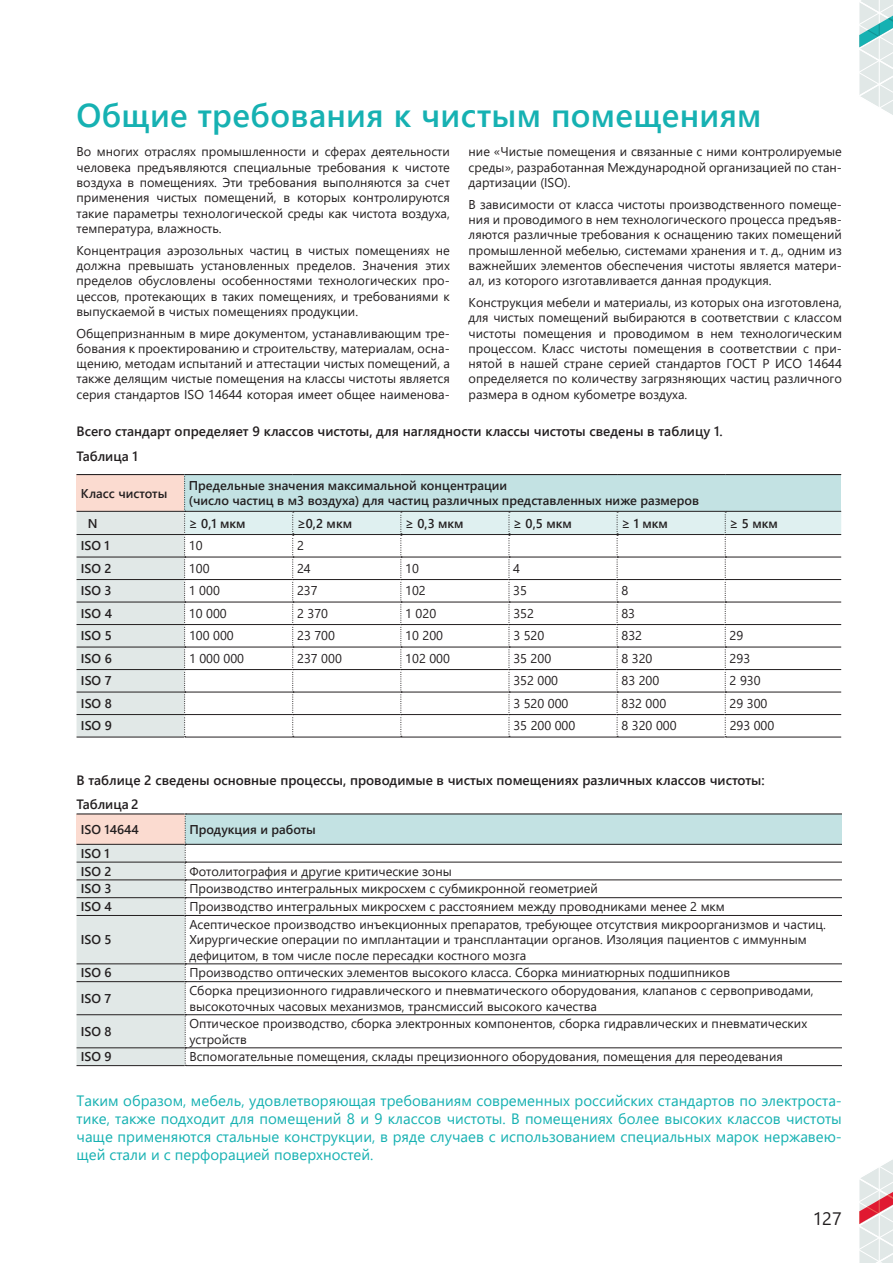
<style>
.page{position:relative;width:893px;height:1263px;background:#fff}
.page>*{position:absolute;margin:0;border:0;box-sizing:border-box;transform-origin:0 0}
.t1{font:600 33px "Segoe UI";letter-spacing:.01em;color:#16b1b2}
.t2{font:18px "Segoe UI";color:#231f20}
.t3{font:15px/18px "Segoe UI";color:#16b1b2;text-align:justify}
.t4{font:600 13.5px "Segoe UI";color:#231f20}
.t5{font:12.75px/15.3px "Segoe UI";color:#231f20;text-align:justify}
.t6{font:600 12.75px/15.3px "Segoe UI";color:#231f20}
</style>
<div class="page">
<hr style="left:77px;top:737px;width:107px;height:1px;background:#231f20">
<hr style="left:726px;top:737px;width:115px;height:1px;background:#231f20">
<svg style="left:77px;top:474px;width:764px;height:263px"></svg>
<hr style="left:185px;top:737px;width:108px;height:1px;background:#231f20">
<hr style="left:293px;top:737px;width:108px;height:1px;background:#231f20">
<hr style="left:401px;top:737px;width:108px;height:1px;background:#231f20">
<hr style="left:509px;top:737px;width:108px;height:1px;background:#231f20">
<hr style="left:617px;top:737px;width:108px;height:1px;background:#231f20">
<hr style="left:77px;top:534px;width:107px;height:1px;background:#231f20">
<div style="left:185px;top:814px;width:657px;height:30px;background:#c3e2e3"></div>
<hr style="left:186px;top:862px;width:656px;height:1px;background:#231f20">
<hr style="left:186px;top:880px;width:656px;height:1px;background:#231f20">
<hr style="left:186px;top:897px;width:656px;height:1px;background:#231f20">
<hr style="left:186px;top:915px;width:656px;height:1px;background:#231f20">
<hr style="left:186px;top:813px;width:656px;height:1px;background:#231f20">
<hr style="left:186px;top:844px;width:656px;height:1px;background:#231f20">
<hr style="left:186px;top:963px;width:656px;height:1px;background:#231f20">
<hr style="left:186px;top:981px;width:656px;height:1px;background:#231f20">
<hr style="left:186px;top:1014px;width:656px;height:1px;background:#231f20">
<hr style="left:186px;top:1047px;width:656px;height:1px;background:#231f20">
<hr style="left:186px;top:1065px;width:656px;height:1px;background:#231f20">
<svg style="left:77px;top:813px;width:109px;height:253px;background:#dbdddb"></svg>
<svg style="left:859px;top:0;width:34px;height:115px"></svg>
<svg style="left:859px;top:1160px;width:34px;height:103px"></svg>
<h1 class="t1" style="left:77px;top:84px;width:686px">Общие требования к чистым помещениям</h1>
<p class="t5" style="left:77px;top:143px;width:375px">Во многих отраслях промышленности и сферах деятельности человека предъявляются специальные требования к чистоте воздуха в помещениях. Эти требования выполняются за счет применения чистых помещений, в которых контролируются такие параметры технологической среды как чистота воздуха, температура, влажность.</p>
<p class="t5" style="left:77px;top:241px;width:375px">Концентрация аэрозольных частиц в чистых помещениях не должна превышать установленных пределов. Значения этих пределов обусловлены особенностями технологических про&shy;цессов, протекающих в таких помещениях, и требованиями к выпускаемой в чистых помещениях продукции.</p>
<p class="t5" style="left:77px;top:324px;width:375px">Общепризнанным в мире документом, устанавливающим тре&shy;бования к проектированию и строительству, материалам, осна&shy;щению, методам испытаний и аттестации чистых помещений, а также делящим чистые помещения на классы чистоты является серия стандартов ISO 14644 которая имеет общее наименова-</p>
<p class="t5" style="left:469px;top:143px;width:375px">ние «Чистые помещения и связанные с ними контролируемые среды», разработанная Международной организацией по стан&shy;дартизации (ISO).</p>
<p class="t5" style="left:469px;top:195px;width:375px">В зависимости от класса чистоты производственного помеще&shy;ния и проводимого в нем технологического процесса предъяв&shy;ляются различные требования к оснащению таких помещений промышленной мебелью, системами хранения и т. д., одним из важнейших элементов обеспечения чистоты является матери&shy;ал, из которого изготавливается данная продукция.</p>
<p class="t5" style="left:469px;top:294px;width:375px">Конструкция мебели и материалы, из которых она изготовлена, для чистых помещений выбираются в соответствии с классом чистоты помещения и проводимом в нем технологическим процессом. Класс чистоты помещения в соответствии с при&shy;нятой в нашей стране серией стандартов ГОСТ Р ИСО 14644 определяется по количеству загрязняющих частиц различного размера в одном кубометре воздуха.</p>
<p class="t4" style="left:77px;top:419px;width:648px">Всего стандарт определяет 9 классов чистоты, для наглядности классы чистоты сведены в таблицу 1.</p>
<p class="t4" style="left:77px;top:444px;width:63px">Таблица 1</p>
<p class="t6" style="left:81px;top:484px;width:88px">Класс чистоты</p>
<p class="t6" style="left:189px;top:477px;width:512px">Предельные значения максимальной концентрации<br>(число частиц в м3 воздуха) для частиц различных представленных ниже размеров</p>
<p class="t6" style="left:88px;top:514px;width:11px">N</p>
<p class="t6" style="left:189px;top:514px;width:58px">≥ 0,1 мкм</p>
<p class="t6" style="left:297px;top:514px;width:57px">≥0,2 мкм</p>
<p class="t6" style="left:405px;top:514px;width:60px">≥ 0,3 мкм</p>
<p class="t6" style="left:513px;top:514px;width:60px">≥ 0,5 мкм</p>
<p class="t6" style="left:621px;top:514px;width:48px">≥ 1 мкм</p>
<p class="t6" style="left:729px;top:514px;width:50px">≥ 5 мкм</p>
<p class="t6" style="left:81px;top:537px;width:30px">ISO 1</p>
<p class="t5" style="left:189px;top:537px;width:15px">10</p>
<p class="t5" style="left:297px;top:537px;width:8px">2</p>
<p class="t6" style="left:81px;top:560px;width:32px">ISO 2</p>
<p class="t5" style="left:189px;top:560px;width:22px">100</p>
<p class="t5" style="left:297px;top:560px;width:15px">24</p>
<p class="t5" style="left:405px;top:560px;width:15px">10</p>
<p class="t5" style="left:513px;top:560px;width:8px">4</p>
<p class="t6" style="left:81px;top:582px;width:32px">ISO 3</p>
<p class="t5" style="left:189px;top:582px;width:32px">1 000</p>
<p class="t5" style="left:297px;top:582px;width:22px">237</p>
<p class="t5" style="left:405px;top:582px;width:22px">102</p>
<p class="t5" style="left:513px;top:582px;width:15px">35</p>
<p class="t5" style="left:621px;top:582px;width:8px">8</p>
<p class="t6" style="left:81px;top:605px;width:33px">ISO 4</p>
<p class="t5" style="left:189px;top:605px;width:39px">10 000</p>
<p class="t5" style="left:297px;top:605px;width:32px">2 370</p>
<p class="t5" style="left:405px;top:605px;width:32px">1 020</p>
<p class="t5" style="left:513px;top:605px;width:22px">352</p>
<p class="t5" style="left:621px;top:605px;width:15px">83</p>
<p class="t6" style="left:81px;top:627px;width:32px">ISO 5</p>
<p class="t5" style="left:189px;top:627px;width:46px">100 000</p>
<p class="t5" style="left:297px;top:627px;width:39px">23 700</p>
<p class="t5" style="left:405px;top:627px;width:39px">10 200</p>
<p class="t5" style="left:513px;top:627px;width:32px">3 520</p>
<p class="t5" style="left:621px;top:627px;width:22px">832</p>
<p class="t5" style="left:730px;top:627px;width:15px">29</p>
<p class="t6" style="left:81px;top:650px;width:32px">ISO 6</p>
<p class="t5" style="left:189px;top:650px;width:57px">1 000 000</p>
<p class="t5" style="left:297px;top:650px;width:46px">237 000</p>
<p class="t5" style="left:405px;top:650px;width:46px">102 000</p>
<p class="t5" style="left:513px;top:650px;width:39px">35 200</p>
<p class="t5" style="left:621px;top:650px;width:32px">8 320</p>
<p class="t5" style="left:730px;top:650px;width:22px">293</p>
<p class="t6" style="left:81px;top:672px;width:32px">ISO 7</p>
<p class="t5" style="left:513px;top:672px;width:46px">352 000</p>
<p class="t5" style="left:621px;top:672px;width:39px">83 200</p>
<p class="t5" style="left:730px;top:672px;width:32px">2 930</p>
<p class="t6" style="left:81px;top:695px;width:32px">ISO 8</p>
<p class="t5" style="left:513px;top:695px;width:57px">3 520 000</p>
<p class="t5" style="left:621px;top:695px;width:46px">832 000</p>
<p class="t5" style="left:730px;top:695px;width:39px">29 300</p>
<p class="t6" style="left:81px;top:717px;width:32px">ISO 9</p>
<p class="t5" style="left:513px;top:717px;width:63px">35 200 000</p>
<p class="t5" style="left:621px;top:717px;width:57px">8 320 000</p>
<p class="t5" style="left:730px;top:717px;width:46px">293 000</p>
<p class="t4" style="left:77px;top:768px;width:690px">В таблице 2 сведены основные процессы, проводимые в чистых помещениях различных классов чистоты:</p>
<p class="t4" style="left:77px;top:792px;width:64px">Таблица 2</p>
<p class="t6" style="left:81px;top:820px;width:60px">ISO 14644</p>
<p class="t6" style="left:189px;top:820px;width:128px">Продукция и работы</p>
<p class="t6" style="left:81px;top:843px;width:32px;line-height:17.9px">ISO 1<br>ISO 2</p>
<p class="t5" style="left:189px;top:862px;width:264px">Фотолитография и другие критические зоны</p>
<p class="t6" style="left:81px;top:880px;width:32px">ISO 3</p>
<p class="t5" style="left:189px;top:880px;width:410px">Производство интегральных микросхем с субмикронной геометрией</p>
<p class="t6" style="left:81px;top:898px;width:33px">ISO 4</p>
<p class="t5" style="left:189px;top:898px;width:537px">Производство интегральных микросхем с расстоянием между проводниками менее 2 мкм</p>
<p class="t6" style="left:81px;top:931px;width:32px">ISO 5</p>
<p class="t5" style="left:189px;top:916px;width:638px;text-align:left">Асептическое производство инъекционных препаратов, требующее отсутствия микроорганизмов и частиц.<br>Хирургические операции по имплантации и трансплантации органов. Изоляция пациентов с иммунным дефицитом, в том числе после пересадки костного мозга</p>
<p class="t6" style="left:81px;top:964px;width:32px">ISO 6</p>
<p class="t5" style="left:189px;top:964px;width:542px">Производство оптических элементов высокого класса. Сборка миниатюрных подшипников</p>
<p class="t6" style="left:81px;top:990px;width:32px">ISO 7</p>
<p class="t5" style="left:189px;top:982px;width:626px">Сборка прецизионного гидравлического и пневматического оборудования, клапанов с сервоприводами, высокоточных часовых механизмов, трансмиссий высокого качества</p>
<p class="t6" style="left:81px;top:1023px;width:32px">ISO 8</p>
<p class="t5" style="left:189px;top:1015px;width:619px">Оптическое производство, сборка электронных компонентов, сборка гидравлических и пневматических устройств</p>
<p class="t6" style="left:81px;top:1048px;width:32px">ISO 9</p>
<p class="t5" style="left:189px;top:1048px;width:595px">Вспомогательные помещения, склады прецизионного оборудования, помещения для переодевания</p>
<p class="t3" style="left:77px;top:1090px;width:767px">Таким образом, мебель, удовлетворяющая требованиям современных российских стандартов по электроста&shy;тике, также подходит для помещений 8 и 9 классов чистоты. В помещениях более высоких классов чистоты чаще применяются стальные конструкции, в ряде случаев с использованием специальных марок нержавею&shy;щей стали и с перфорацией поверхностей.</p>
<h2 class="t2" style="left:813px;top:1202px;width:31px">127</h2>
</div>
